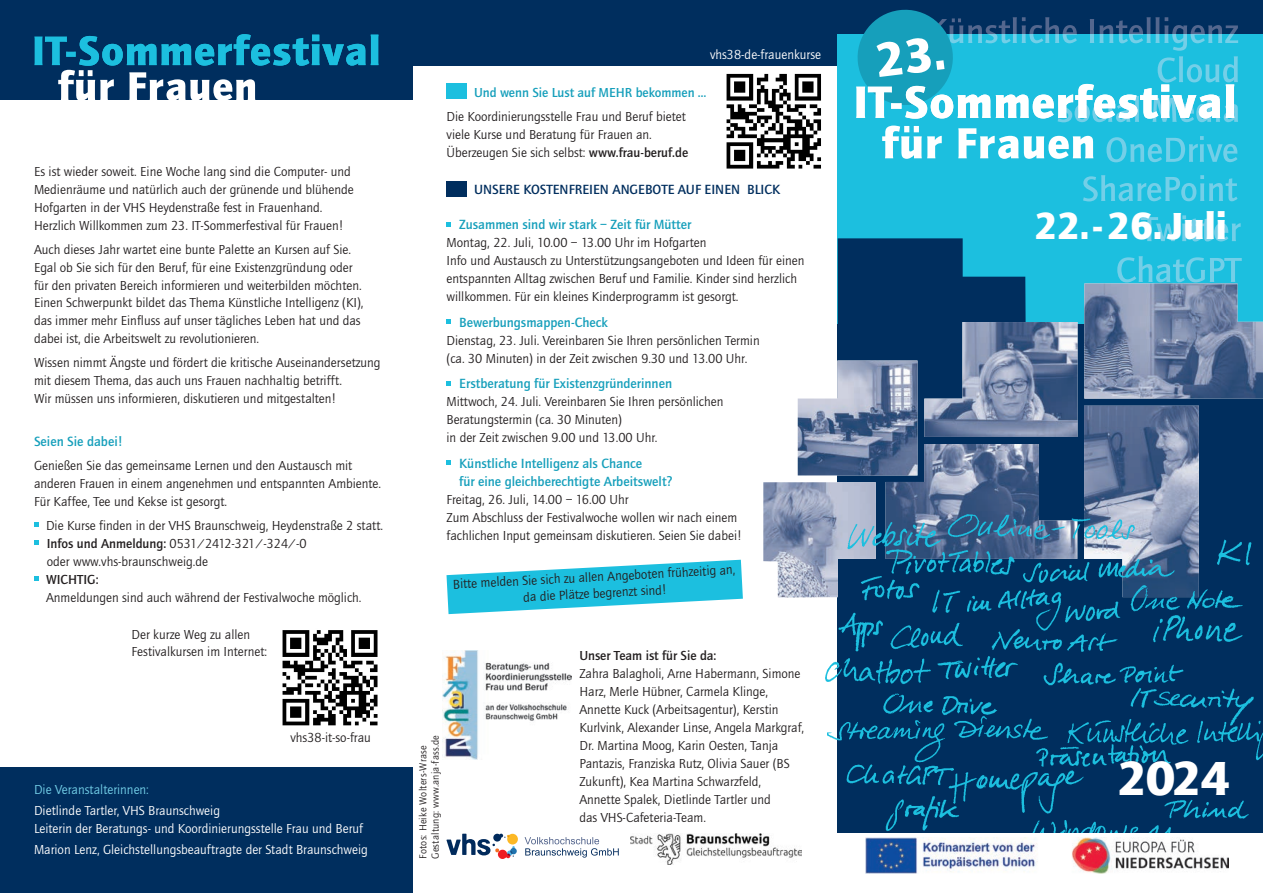
<style>
.page{position:relative;width:1263px;height:893px;background:#fff}
.page>*{position:absolute;margin:0;border:0;box-sizing:border-box;transform-origin:0 0}
.t1{font:900 49.5px "Quay Sans EFOP";color:#fff}
.t2{font:900 39px "Quay Sans EFOP";color:#fff}
.t3{font:500 13.8px/18px "Quay Sans EFOP";color:#169fbb}
.t4{font:500 13.8px "Quay Sans EFOP";color:#002e5e}
.t5{font:13.5px/18px "Quay Sans EFOP";color:#231f20}
.t6{font:13.5px/17.2px "Quay Sans EFOP";color:#fff}
.t7{font:500 13.5px "Quay Sans EFOP";color:#169fbb}
.t8{font:500 13.5px "Quay Sans EFOP";color:#231f20}
.t9{font:13.5px "Quay Sans EFOP";color:#73cfe8}
.t10{font:10.5px/12.6px "Quay Sans EFOP";letter-spacing:.02em;color:#231f20}
.s1{font-weight:500}
</style>
<div class="page">
<div style="left:838px;top:0;width:425px;height:893px;background:#002e5e"></div>
<img style="left:443px;top:651px;width:128px;height:109px">
<div style="left:0;top:767px;width:412px;height:126px;background:#002e5e"></div>
<div style="left:412px;top:0;width:443px;height:66px;background:#002e5e"></div>
<div style="left:0;top:0;width:412px;height:100px;background:#002e5e"></div>
<div style="left:838px;top:34px;width:425px;height:289px;background:#1cbfdf"></div>
<svg style="left:1140px;top:215px;width:101px;height:26px"></svg>
<svg style="left:1117px;top:256px;width:125px;height:27px"></svg>
<img style="left:1084px;top:283px;width:179px;height:116px">
<img style="left:1084px;top:406px;width:115px;height:174px">
<svg style="left:763px;top:238px;width:276px;height:360px"></svg>
<img style="left:924px;top:322px;width:153px;height:115px">
<svg style="left:34px;top:522px;width:5px;height:4px"></svg>
<svg style="left:34px;top:540px;width:5px;height:4px"></svg>
<svg style="left:34px;top:576px;width:5px;height:4px"></svg>
<svg style="left:525px;top:837px;width:94px;height:21px"></svg>
<svg style="left:446px;top:834px;width:72px;height:25px"></svg>
<svg style="left:34px;top:34px;width:344px;height:66px"></svg>
<img style="left:282px;top:630px;width:96px;height:96px">
<img style="left:827px;top:504px;width:353px;height:329px">
<img style="left:1125px;top:580px;width:118px;height:37px">
<img style="left:1125px;top:688px;width:129px;height:29px">
<img style="left:726px;top:73px;width:95px;height:96px">
<div style="left:446px;top:84px;width:21px;height:15px;background:#1cbfdf"></div>
<div style="left:446px;top:181px;width:21px;height:15px;background:#002e5e"></div>
<svg style="left:446px;top:222px;width:5px;height:4px"></svg>
<svg style="left:446px;top:319px;width:5px;height:5px"></svg>
<svg style="left:446px;top:381px;width:5px;height:4px"></svg>
<svg style="left:446px;top:460px;width:5px;height:5px"></svg>
<svg style="left:446px;top:560px;width:297px;height:54px"></svg>
<div style="left:838px;top:833px;width:425px;height:60px;background:#fff"></div>
<img style="left:865px;top:838px;width:364px;height:35px">
<img style="left:845px;top:761px;width:108px;height:27px">
<img style="left:1217px;top:539px;width:35px;height:27px">
<img style="left:1149px;top:613px;width:94px;height:30px">
<img style="left:1062px;top:717px;width:201px;height:44px">
<img style="left:825px;top:657px;width:107px;height:28px">
<img style="left:885px;top:545px;width:138px;height:33px">
<img style="left:998px;top:554px;width:17px;height:22px">
<svg style="left:1083px;top:175px;width:154px;height:26px"></svg>
<img style="left:878px;top:690px;width:160px;height:30px">
<img style="left:982px;top:621px;width:159px;height:30px">
<img style="left:1146px;top:796px;width:103px;height:28px">
<img style="left:1037px;top:659px;width:151px;height:31px">
<div style="left:626px;top:830px;width:202px;height:40px;background:#fff"></div>
<img style="left:630px;top:834px;width:172px;height:31px">
<svg style="left:856px;top:9px;width:382px;height:153px"></svg>
<p class="t5" style="left:34px;top:162px;width:321px">Es ist wieder soweit. Eine Woche lang sind die Computer- und Medienräume und natürlich auch der grünende und blühende Hofgarten in der VHS Heydenstraße fest in Frauenhand.<br>Herzlich Willkommen zum 23. IT-Sommerfestival für Frauen!</p>
<p class="t5" style="left:34px;top:240px;width:331px">Auch dieses Jahr wartet eine bunte Palette an Kursen auf Sie.<br>Egal ob Sie sich für den Beruf, für eine Existenzgründung oder für den privaten Bereich informieren und weiterbilden möchten.<br>Einen Schwerpunkt bildet das Thema Künstliche Intelligenz (KI), das immer mehr Einfluss auf unser tägliches Leben hat und das dabei ist, die Arbeitswelt zu revolutionieren.</p>
<p class="t5" style="left:34px;top:354px;width:348px">Wissen nimmt Ängste und fördert die kritische Auseinandersetzung mit diesem Thema, das auch uns Frauen nachhaltig betrifft.<br>Wir müssen uns informieren, diskutieren und mitgestalten!</p>
<p class="t3" style="left:34px;top:432px;width:90px">Seien Sie dabei!</p>
<p class="t5" style="left:34px;top:456px;width:349px">Genießen Sie das gemeinsame Lernen und den Austausch mit anderen Frauen in einem angenehmen und entspannten Ambiente.<br>Für Kaffee, Tee und Kekse ist gesorgt.</p>
<p class="t5" style="left:46px;top:516px;width:338px">Die Kurse finden in der VHS Braunschweig, Heydenstraße 2 statt.<br><span class="s1">Infos und Anmeldung:</span> 0531/2412-321/-324/-0<br>oder www.vhs-braunschweig.de</p>
<p class="t8" style="left:46px;top:571px;width:54px">WICHTIG:</p>
<p class="t5" style="left:46px;top:588px;width:317px">Anmeldungen sind auch während der Festivalwoche möglich.</p>
<p class="t5" style="left:132px;top:626px;width:137px;line-height:17.2px">Der kurze Weg zu allen<br>Festivalkursen im Internet:</p>
<p class="t5" style="left:290px;top:729px;width:82px">vhs38-it-so-frau</p>
<p class="t9" style="left:34px;top:782px;width:116px">Die Veranstalterinnen:</p>
<p class="t6" style="left:34px;top:802px;width:330px">Dietlinde Tartler, VHS Braunschweig<br>Leiterin der Beratungs- und Koordinierungsstelle Frau und Beruf</p>
<p class="t6" style="left:34px;top:841px;width:335px">Marion Lenz, Gleichstellungsbeauftragte der Stadt Braunschweig</p>
<p class="t6" style="left:710px;top:46px;width:113px">vhs38-de-frauenkurse</p>
<p class="t7" style="left:474px;top:85px;width:234px">Und wenn Sie Lust auf MEHR bekommen …</p>
<p class="t5" style="left:446px;top:108px;width:243px">Die Koordinierungsstelle Frau und Beruf bietet viele Kurse und Beratung für Frauen an.<br>Überzeugen Sie sich selbst: <span class="s1">www.frau-beruf.de</span></p>
<p class="t4" style="left:474px;top:182px;width:308px">UNSERE KOSTENFREIEN ANGEBOTE AUF EINEN BLICK</p>
<p class="t3" style="left:459px;top:216px;width:234px">Zusammen sind wir stark – Zeit für Mütter</p>
<p class="t5" style="left:446px;top:234px;width:359px">Montag, 22. Juli, 10.00 – 13.00 Uhr im Hofgarten<br>Info und Austausch zu Unterstützungsangeboten und Ideen für einen entspannten Alltag zwischen Beruf und Familie. Kinder sind herzlich willkommen. Für ein kleines Kinderprogramm ist gesorgt.</p>
<p class="t3" style="left:459px;top:313px;width:150px">Bewerbungsmappen-Check</p>
<p class="t5" style="left:446px;top:332px;width:315px">Dienstag, 23. Juli. Vereinbaren Sie Ihren persönlichen Termin (ca. 30 Minuten) in der Zeit zwischen 9.30 und 13.00 Uhr.</p>
<p class="t3" style="left:459px;top:375px;width:214px">Erstberatung für Existenzgründerinnen</p>
<p class="t5" style="left:446px;top:393px;width:279px">Mittwoch, 24. Juli. Vereinbaren Sie Ihren persönlichen<br>Beratungstermin (ca. 30 Minuten)<br>in der Zeit zwischen 9.00 und 13.00 Uhr.</p>
<p class="t3" style="left:459px;top:454px;width:215px">Künstliche Intelligenz als Chance<br>für eine gleichberechtigte Arbeitswelt?</p>
<p class="t5" style="left:446px;top:491px;width:297px">Freitag, 26. Juli, 14.00 – 16.00 Uhr<br>Zum Abschluss der Festivalwoche wollen wir nach einem fachlichen Input gemeinsam diskutieren. Seien Sie dabei!</p>
<p class="t5" style="left:453px;top:576px;width:284px;line-height:16.5px;text-align:center;rotate:-3deg">Bitte melden Sie sich zu allen Angeboten frühzeitig an, da die Plätze begrenzt sind!</p>
<p class="t10" style="left:417px;top:859px;width:125px;rotate:-90deg">Fotos: Heike Wolters-Wrase<br>Gestaltung: www.anja-fass.de</p>
<p class="t8" style="left:579px;top:648px;width:139px">Unser Team ist für Sie da:</p>
<p class="t5" style="left:579px;top:665px;width:226px">Zahra Balagholi, Arne Habermann, Simone Harz, Merle Hübner, Carmela Klinge, Annette Kuck (Arbeitsagentur), Kerstin Kurlvink, Alexander Linse, Angela Markgraf, Dr. Martina Moog, Karin Oesten, Tanja Pantazis, Franziska Rutz, Olivia Sauer (BS Zukunft), Kea Martina Schwarzfeld, Annette Spalek, Dietlinde Tartler und<br>das VHS-Cafeteria-Team.</p>
<h2 class="t2" style="left:1034px;top:203px;width:194px">22.-26. Juli</h2>
<h1 class="t1" style="left:1117px;top:750px;width:114px">2024</h1>
</div>
